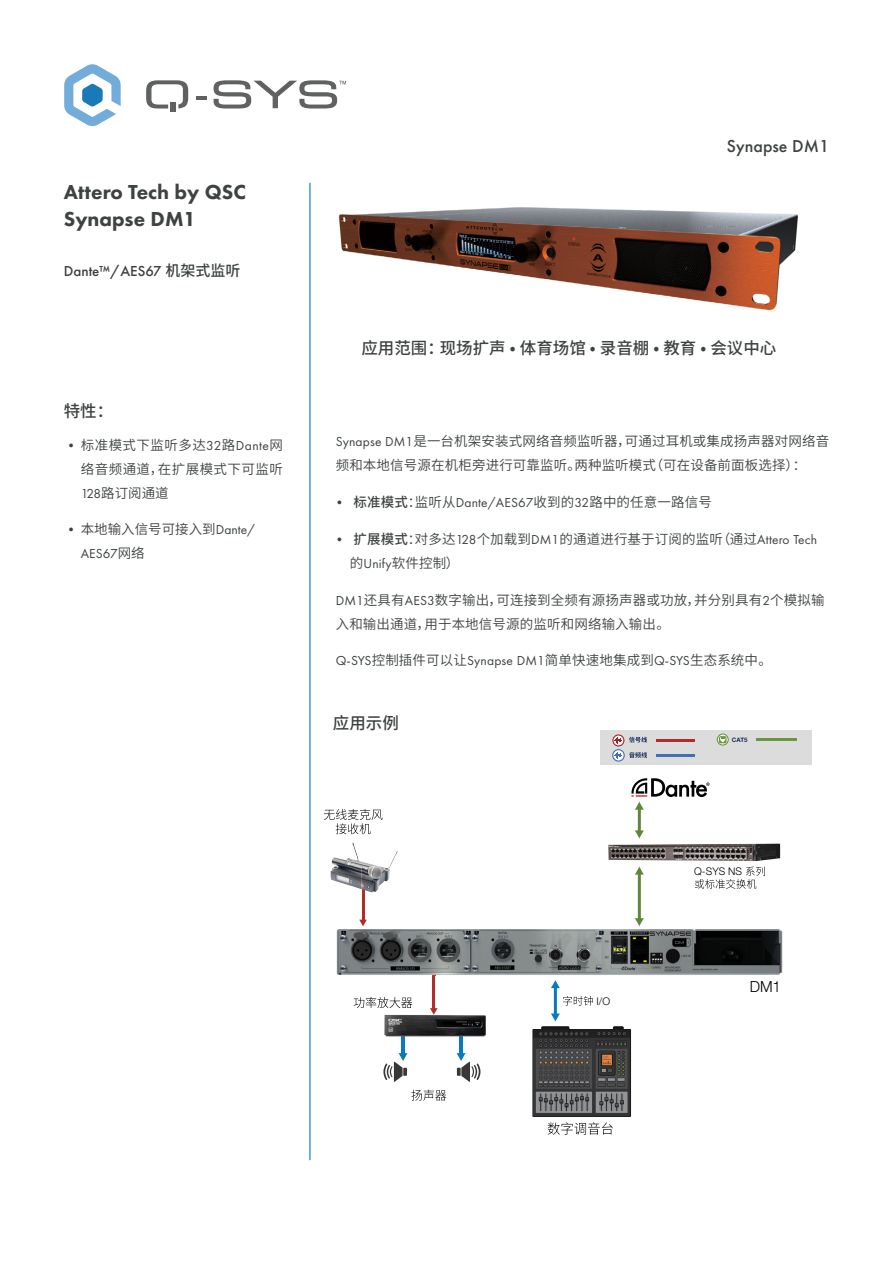
<style>
.page{position:relative;width:893px;height:1263px;background:#fff}
.page>*{position:absolute;margin:0;border:0;box-sizing:border-box;transform-origin:0 0}
.t1{font:800 21px/27px "Futura PT";color:#3e4242}
.t2{font:500 17.85px "Futura PT";color:#3e4242}
.t3{font:500 16.5px "Source Han Sans CN";color:#3e4242}
.t4{font:300 15.3px "Helvetica Neue LT Pro";color:#000}
.t5{font:500 15px "Futura PT";color:#3e4242}
.t6{font:13.5px/24px "Source Han Sans CN";letter-spacing:.01em;color:#3e4242}
.t7{font:13.5px "Futura PT";color:#3e4242}
.t8{font:300 10.65px "Helvetica Neue LT Pro";color:#000}
.t9{font:700 6.15px "Helvetica Neue LT Pro";color:#182e5a}
.s1{font-family:"Source Han Sans CN"}
.s2{font-family:"Futura PT"}
.s3{font-family:"Futura PT";font-weight:500}
.s4{font-weight:500}
</style>
<div class="page">
<img style="left:338px;top:207px;width:460px;height:104px">
<div style="left:600px;top:730px;width:212px;height:34px;background:#dcdcdd"></div>
<hr style="left:656px;top:739px;width:39px;height:3px;background:#b22d29">
<hr style="left:755px;top:738px;width:41px;height:3px;background:#6a973e">
<hr style="left:656px;top:754px;width:39px;height:3px;background:#416fb7">
<svg style="left:612px;top:734px;width:35px;height:28px"></svg>
<svg style="left:717px;top:733px;width:12px;height:13px"></svg>
<hr style="left:402px;top:1034px;width:3px;height:20px;background:#087ac0">
<hr style="left:638px;top:873px;width:3px;height:46px;background:#5f873b">
<svg style="left:635px;top:867px;width:9px;height:7px"></svg>
<svg style="left:635px;top:918px;width:9px;height:8px"></svg>
<svg style="left:383px;top:1053px;width:24px;height:29px"></svg>
<hr style="left:460px;top:1034px;width:3px;height:20px;background:#087ac0">
<svg style="left:457px;top:1053px;width:23px;height:29px"></svg>
<hr style="left:362px;top:868px;width:2px;height:53px;background:#b22d29">
<svg style="left:359px;top:920px;width:8px;height:6px"></svg>
<hr style="left:554px;top:987px;width:3px;height:28px;background:#087ac0">
<svg style="left:551px;top:980px;width:9px;height:8px"></svg>
<svg style="left:551px;top:1013px;width:9px;height:8px"></svg>
<hr style="left:432px;top:952px;width:3px;height:57px;background:#b22d29">
<img style="left:532px;top:1026px;width:99px;height:91px">
<hr style="left:638px;top:808px;width:3px;height:24px;background:#5f873b">
<svg style="left:631px;top:778px;width:78px;height:32px"></svg>
<svg style="left:635px;top:830px;width:9px;height:8px"></svg>
<svg style="left:563px;top:996px;width:30px;height:9px"></svg>
<img style="left:330px;top:842px;width:56px;height:50px">
<img style="left:362px;top:868px;width:2px;height:22px">
<svg style="left:548px;top:1122px;width:65px;height:13px"></svg>
<svg style="left:324px;top:809px;width:58px;height:25px"></svg>
<svg style="left:695px;top:866px;width:70px;height:23px"></svg>
<svg style="left:354px;top:997px;width:58px;height:11px"></svg>
<svg style="left:411px;top:1090px;width:35px;height:11px"></svg>
<img style="left:608px;top:843px;width:172px;height:18px">
<img style="left:336px;top:929px;width:446px;height:46px">
<img style="left:432px;top:952px;width:3px;height:23px">
<img style="left:384px;top:1015px;width:102px;height:22px">
<svg style="left:430px;top:1008px;width:8px;height:8px"></svg>
<svg style="left:64px;top:64px;width:57px;height:63px"></svg>
<svg style="left:196px;top:97px;width:11px;height:3px"></svg>
<div style="left:171px;top:102px;width:5px;height:10px;background:#606161"></div>
<svg style="left:146px;top:80px;width:42px;height:28px"></svg>
<svg style="left:214px;top:80px;width:132px;height:28px"></svg>
<hr style="left:309px;top:183px;width:1px;height:977px;background:#007ac2">
<h1 class="t1" style="left:64px;top:178px;width:184px">Attero Tech by QSC<br>Synapse DM1</h1>
<p class="t5" style="left:64px;top:262px;width:178px">Dante™/AES67 <span class="s1">机架式监听</span></p>
<p class="t3" style="left:64px;top:402px;width:51px">特性：</p>
<p class="t6" style="left:81px;top:433px;width:204px;text-align:justify;text-indent:-12px"><span class="s2">•</span> 标准模式下监听多达<span class="s2">32</span>路<span class="s2">Dante</span>网络音频通道，在扩展模式下可监听<span class="s2">128</span>路订阅通道</p>
<p class="t6" style="left:69px;top:518px;width:188px"><span class="s2">•</span> 本地输入信号可接入到<span class="s2">Dante/</span></p>
<p class="t7" style="left:81px;top:546px;width:65px">AES67<span class="s1">网络</span></p>
<h2 class="t2" style="left:727px;top:136px;width:104px">Synapse DM1</h2>
<p class="t3" style="left:361px;top:339px;width:416px">应用范围：现场扩声 • 体育场馆 • 录音棚 • 教育 • 会议中心</p>
<p class="t6" style="left:336px;top:429px;width:495px"><span class="s2">Synapse DM1</span>是一台机架安装式网络音频监听器，可通过耳机或集成扬声器对网络音频和本地信号源在机柜旁进行可靠监听。两种监听模式（可在设备前面板选择）：</p>
<p class="t6" style="left:333px;top:490px;width:380px"><span class="s3">•</span> <span class="s4">标准模式</span>：监听从<span class="s2">Dante/AES67</span>收到的<span class="s2">32</span>路中的任意一路信号</p>
<p class="t6" style="left:350px;top:527px;width:469px;text-indent:-17px"><span class="s3">•</span> <span class="s4">扩展模式</span>：对多达<span class="s2">128</span>个加载到<span class="s2">DM1</span>的通道进行基于订阅的监听（通过<span class="s2">Attero Tech</span>的<span class="s2">Unify</span>软件控制）</p>
<p class="t6" style="left:336px;top:588px;width:490px"><span class="s2">DM1</span>还具有<span class="s2">AES3</span>数字输出，可连接到全频有源扬声器或功放，并分别具有<span class="s2">2</span>个模拟输入和输出通道，用于本地信号源的监听和网络输入输出。</p>
<p class="t6" style="left:336px;top:649px;width:438px"><span class="s2">Q-SYS</span>控制插件可以让<span class="s2">Synapse DM1</span>简单快速地集成到<span class="s2">Q-SYS</span>生态系统中。</p>
<p class="t3" style="left:333px;top:713px;width:67px">应用示例</p>
<p class="t8" style="left:596px;top:994px;width:15px">I/O</p>
<p class="t9" style="left:732px;top:735px;width:17px">CAT5</p>
<p class="t8" style="left:694px;top:865px;width:49px">Q-SYS NS</p>
<p class="t4" style="left:750px;top:977px;width:33px">DM1</p>
</div>
